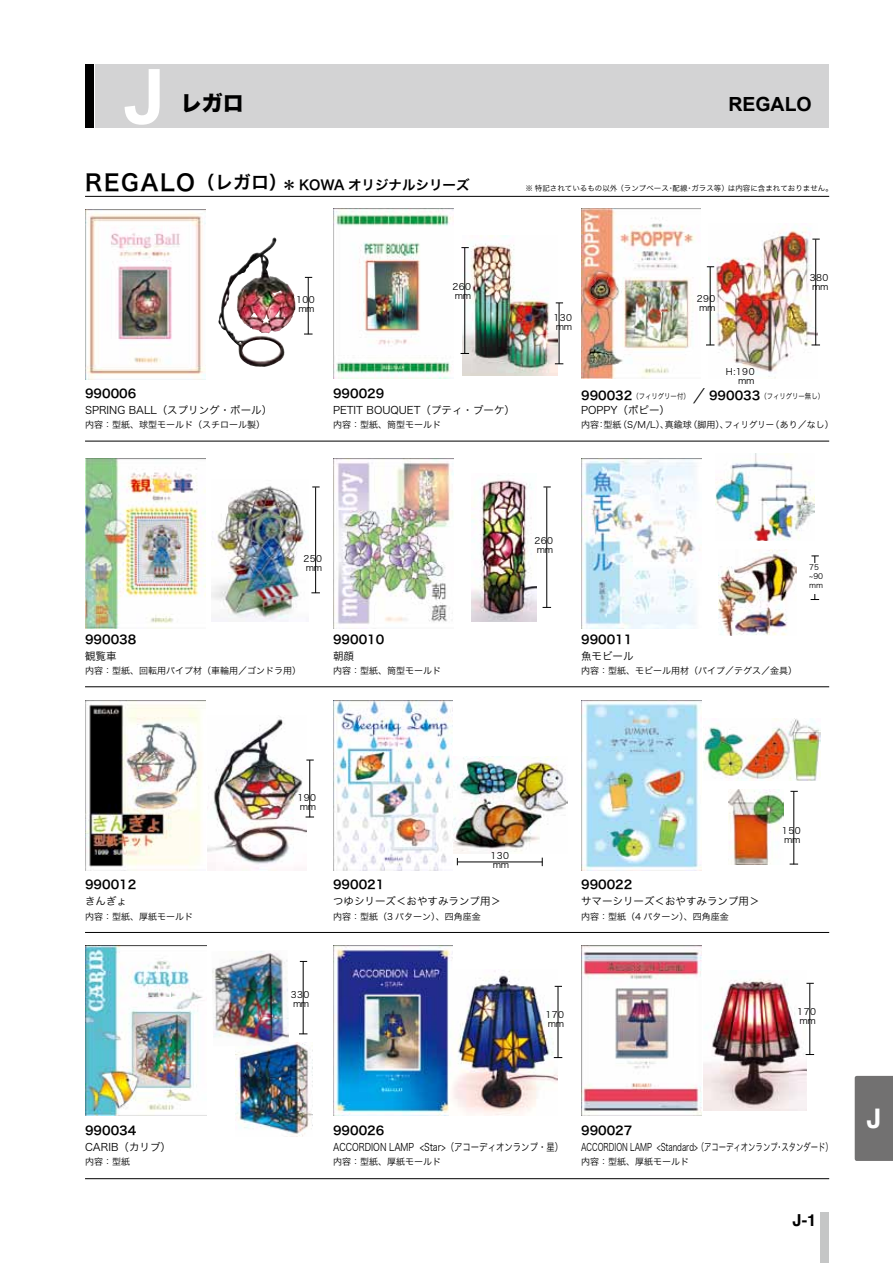
<style>
.page{position:relative;width:893px;height:1263px;background:#fff}
.page>*{position:absolute;margin:0;border:0;box-sizing:border-box;transform-origin:0 0}
.t1{font:700 76.5px "Arial";color:#fff}
.t2{font:700 27px "Helvetica";color:#fff}
.t3{font:22.5px "Hira Kaku Pro W6";letter-spacing:.07em;color:#000}
.t4{font:21px "Hira Kaku Std W8";color:#000}
.t5{font:700 19.5px "Arial";color:#000}
.t6{font:700 16.5px "Helvetica";color:#000}
.t7{font:13.5px "Hira Kaku Pro W6";color:#000}
.t8{font:12px "Hira Kaku Pro W6";color:#000}
.t9{font:10.5px "Hira Kaku Pro W3";color:#000}
.t10{font:10.5px "Hira Kaku Pro W3";color:#000;scale:.7 1}
.t11{font:10.5px "Hira Kaku Pro W3";color:#000;scale:.8 1}
.t12{font:9px/9px "Hira Kaku Pro W3";color:#000}
.t13{font:7.5px/9px "Hira Kaku Pro W3";color:#000}
.t14{font:7.5px "Hira Kaku Pro W3";color:#000;scale:.85 1}
.s1{font-size:18px}
.s2{font-family:"Hira Kaku Pro W6";font-size:12px}
.s3{font-size:16.5px}
</style>
<div class="page">
<div style="left:821px;top:1212px;width:8px;height:51px;background:#c5c6c6"></div>
<div style="left:855px;top:1076px;width:38px;height:85px;background:#727171"></div>
<div style="left:95px;top:65px;width:734px;height:63px;background:#d3d3d4"></div>
<div style="left:85px;top:65px;width:8px;height:63px;background:#000"></div>
<hr style="left:85px;top:441px;width:744px;height:1px;background:#000">
<img style="left:85px;top:209px;width:120px;height:170px">
<hr style="left:85px;top:196px;width:744px;height:1px;background:#000">
<hr style="left:85px;top:686px;width:744px;height:1px;background:#000">
<img style="left:85px;top:459px;width:120px;height:170px">
<hr style="left:85px;top:932px;width:744px;height:1px;background:#000">
<img style="left:85px;top:701px;width:120px;height:170px">
<hr style="left:85px;top:1178px;width:744px;height:1px;background:#000">
<img style="left:85px;top:946px;width:121px;height:170px">
<img style="left:333px;top:209px;width:120px;height:170px">
<img style="left:581px;top:209px;width:120px;height:170px">
<img style="left:333px;top:459px;width:121px;height:170px">
<img style="left:581px;top:459px;width:120px;height:170px">
<img style="left:333px;top:701px;width:119px;height:170px">
<img style="left:581px;top:701px;width:120px;height:170px">
<img style="left:333px;top:946px;width:120px;height:170px">
<img style="left:581px;top:946px;width:120px;height:170px">
<img style="left:225px;top:238px;width:48px;height:53px">
<img style="left:462px;top:235px;width:95px;height:141px">
<img style="left:708px;top:226px;width:109px;height:152px">
<img style="left:211px;top:486px;width:96px;height:136px">
<img style="left:471px;top:479px;width:66px;height:143px">
<img style="left:716px;top:453px;width:99px;height:88px">
<img style="left:208px;top:719px;width:98px;height:151px">
<img style="left:454px;top:757px;width:114px;height:96px">
<img style="left:450px;top:969px;width:107px;height:146px">
<img style="left:703px;top:970px;width:104px;height:140px">
<img style="left:719px;top:549px;width:78px;height:87px">
<img style="left:728px;top:789px;width:55px;height:75px">
<img style="left:236px;top:1042px;width:76px;height:94px">
<img style="left:212px;top:951px;width:77px;height:95px">
<img style="left:704px;top:718px;width:117px;height:62px">
<hr style="left:308px;top:277px;width:1px;height:57px;background:#000">
<hr style="left:315px;top:487px;width:1px;height:106px;background:#000">
<hr style="left:546px;top:487px;width:1px;height:121px;background:#000">
<hr style="left:464px;top:248px;width:1px;height:106px;background:#000">
<hr style="left:559px;top:303px;width:1px;height:61px;background:#000">
<hr style="left:815px;top:239px;width:1px;height:106px;background:#000">
<hr style="left:710px;top:267px;width:1px;height:78px;background:#000">
<hr style="left:814px;top:556px;width:1px;height:44px;background:#000">
<div style="left:809px;top:564px;width:20px;height:30px;background:#fff"></div>
<hr style="left:309px;top:760px;width:1px;height:57px;background:#000">
<hr style="left:458px;top:862px;width:84px;height:1px;background:#000">
<hr style="left:793px;top:791px;width:1px;height:73px;background:#000">
<hr style="left:303px;top:961px;width:1px;height:73px;background:#000">
<hr style="left:558px;top:986px;width:1px;height:72px;background:#000">
<hr style="left:809px;top:983px;width:1px;height:72px;background:#000">
<h1 class="t1" style="left:123px;top:47px;width:44px">J</h1>
<h3 class="t4" style="left:181px;top:92px;width:64px">レガロ</h3>
<h3 class="t5" style="left:728px;top:91px;width:85px">REGALO</h3>
<h3 class="t3" style="left:85px;top:162px;width:204px">REGALO<span class="s1">（レガロ）</span></h3>
<h3 class="t7" style="left:282px;top:173px;width:189px">＊ KOWA オリジナルシリーズ</h3>
<p class="t13" style="left:525px;top:183px;width:309px">※ 特記されているもの以外（ランプベース・配線・ガラス等）は内容に含まれておりません。</p>
<h3 class="t8" style="left:85px;top:383px;width:53px">990006</h3>
<p class="t9" style="left:85px;top:401px;width:189px">SPRING BALL（スプリング・ボール）</p>
<p class="t12" style="left:85px;top:420px;width:181px">内容：型紙、球型モールド（スチロール製）</p>
<p class="t12" style="left:296px;top:295px;width:20px">100 mm</p>
<p class="t12" style="left:453px;top:281px;width:20px">260 mm</p>
<h3 class="t8" style="left:333px;top:383px;width:53px">990029</h3>
<p class="t9" style="left:333px;top:401px;width:183px">PETIT BOUQUET（プティ・ブーケ）</p>
<p class="t12" style="left:333px;top:420px;width:110px">内容：型紙、筒型モールド</p>
<p class="t12" style="left:554px;top:312px;width:20px">130 mm</p>
<p class="t12" style="left:697px;top:294px;width:20px">290 mm</p>
<p class="t12" style="left:810px;top:273px;width:20px">380 mm</p>
<p class="t12" style="left:726px;top:366px;width:30px;text-align:right">H:190 mm</p>
<p class="t14" style="left:581px;top:389px;width:287px"><span class="s2">990032</span>（フィリグリー付）<span class="s3">／</span> <span class="s2">990033</span>（フィリグリー無し）</p>
<p class="t9" style="left:581px;top:401px;width:90px">POPPY（ポピー）</p>
<p class="t12" style="left:581px;top:420px;width:254px">内容：型紙（S/M/L）、真鍮球（脚用）、フィリグリー（あり／なし）</p>
<p class="t12" style="left:303px;top:553px;width:20px">250 mm</p>
<h3 class="t8" style="left:85px;top:628px;width:53px">990038</h3>
<p class="t9" style="left:85px;top:646px;width:33px">観覧車</p>
<p class="t12" style="left:85px;top:665px;width:218px">内容：型紙、回転用パイプ材（車輪用／ゴンドラ用）</p>
<h3 class="t8" style="left:333px;top:628px;width:53px">990010</h3>
<p class="t9" style="left:333px;top:646px;width:22px">朝顔</p>
<p class="t12" style="left:333px;top:665px;width:110px">内容：型紙、筒型モールド</p>
<p class="t12" style="left:535px;top:535px;width:20px">260 mm</p>
<h3 class="t8" style="left:581px;top:628px;width:53px">990011</h3>
<p class="t9" style="left:581px;top:646px;width:54px">魚モビール</p>
<p class="t12" style="left:581px;top:665px;width:217px">内容：型紙、モビール用材（パイプ／テグス／金具）</p>
<p class="t13" style="left:809px;top:563px;width:15px">75 ~90 mm</p>
<h3 class="t8" style="left:85px;top:874px;width:53px">990012</h3>
<p class="t9" style="left:85px;top:892px;width:44px">きんぎょ</p>
<p class="t12" style="left:85px;top:911px;width:110px">内容：型紙、厚紙モールド</p>
<h3 class="t8" style="left:85px;top:1120px;width:53px">990034</h3>
<p class="t9" style="left:85px;top:1138px;width:88px">CARIB（カリブ）</p>
<p class="t12" style="left:85px;top:1157px;width:47px">内容：型紙</p>
<p class="t12" style="left:298px;top:793px;width:20px">190 mm</p>
<p class="t12" style="left:490px;top:851px;width:20px">130 mm</p>
<h3 class="t8" style="left:333px;top:874px;width:53px">990021</h3>
<p class="t9" style="left:333px;top:892px;width:170px">つゆシリーズ＜おやすみランプ用＞</p>
<p class="t12" style="left:333px;top:911px;width:149px">内容：型紙（3 パターン）、四角座金</p>
<p class="t12" style="left:291px;top:989px;width:20px">330 mm</p>
<h3 class="t8" style="left:581px;top:874px;width:53px">990022</h3>
<p class="t9" style="left:581px;top:892px;width:180px">サマーシリーズ＜おやすみランプ用＞</p>
<p class="t12" style="left:581px;top:911px;width:149px">内容：型紙（4 パターン）、四角座金</p>
<p class="t12" style="left:782px;top:825px;width:20px">150 mm</p>
<p class="t12" style="left:545px;top:1009px;width:20px">170 mm</p>
<p class="t12" style="left:797px;top:1006px;width:20px">170 mm</p>
<h3 class="t8" style="left:333px;top:1120px;width:53px">990026</h3>
<p class="t11" style="left:333px;top:1138px;width:289px">ACCORDION LAMP &lt;Star&gt;（アコーディオンランプ・星）</p>
<p class="t12" style="left:333px;top:1157px;width:110px">内容：型紙、厚紙モールド</p>
<h3 class="t8" style="left:581px;top:1120px;width:53px">990027</h3>
<p class="t10" style="left:581px;top:1138px;width:361px">ACCORDION LAMP &lt;Standard&gt;（アコーディオンランプ・スタンダード）</p>
<p class="t12" style="left:581px;top:1157px;width:109px">内容：型紙、厚紙モールド</p>
<h3 class="t6" style="left:793px;top:1205px;width:25px">J-1</h3>
<h2 class="t2" style="left:866px;top:1094px;width:17px">J</h2>
</div>
